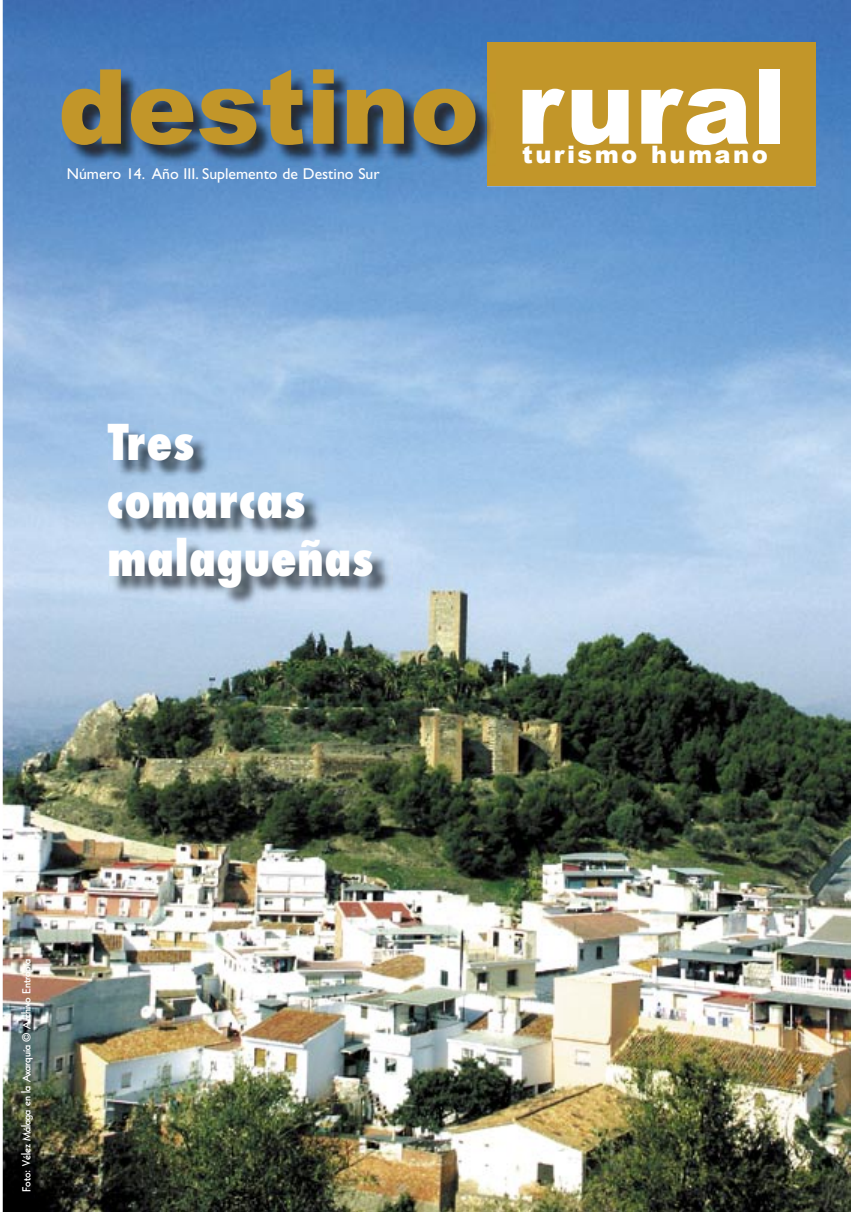
<style>
.page{position:relative;width:851px;height:1212px;background:#fff}
.page>*{position:absolute;margin:0;border:0;box-sizing:border-box;transform-origin:0 0}
.t1{font:900 103.8px "Arial";color:#c29629}
.t2{font:800 condensed 48px/57.9px "Futura";color:#fff}
.t3{font:900 24.15px "Arial";letter-spacing:.1em;color:#fff}
.t4{font:15.75px "Gill Sans";color:#fff}
.t5{font:13.5px "Cable";color:#fff}
.s1{color:#fff}
</style>
<div class="page">
<img style="left:3px;top:0;width:847px;height:1212px">
<div style="left:487px;top:43px;width:328px;height:143px;background:#c29629"></div>
<img style="left:62px;top:70px;width:429px;height:96px">
<img style="left:109px;top:425px;width:283px;height:183px">
<h1 class="t1" style="left:58px;top:49px;width:730px">destino <span class="s1">rural</span></h1>
<h3 class="t3" style="left:522px;top:141px;width:247px">turismo humano</h3>
<p class="t4" style="left:67px;top:165px;width:314px">Número 14. Año III. Suplemento de Destino Sur</p>
<h2 class="t2" style="left:107px;top:413px;width:269px">Tres comarcas malagueñas</h2>
<p class="t5" style="left:20px;top:1192px;width:234px;rotate:-90deg">Foto: Vélez Málaga en la Axarquía © Archivo Entropía</p>
</div>
